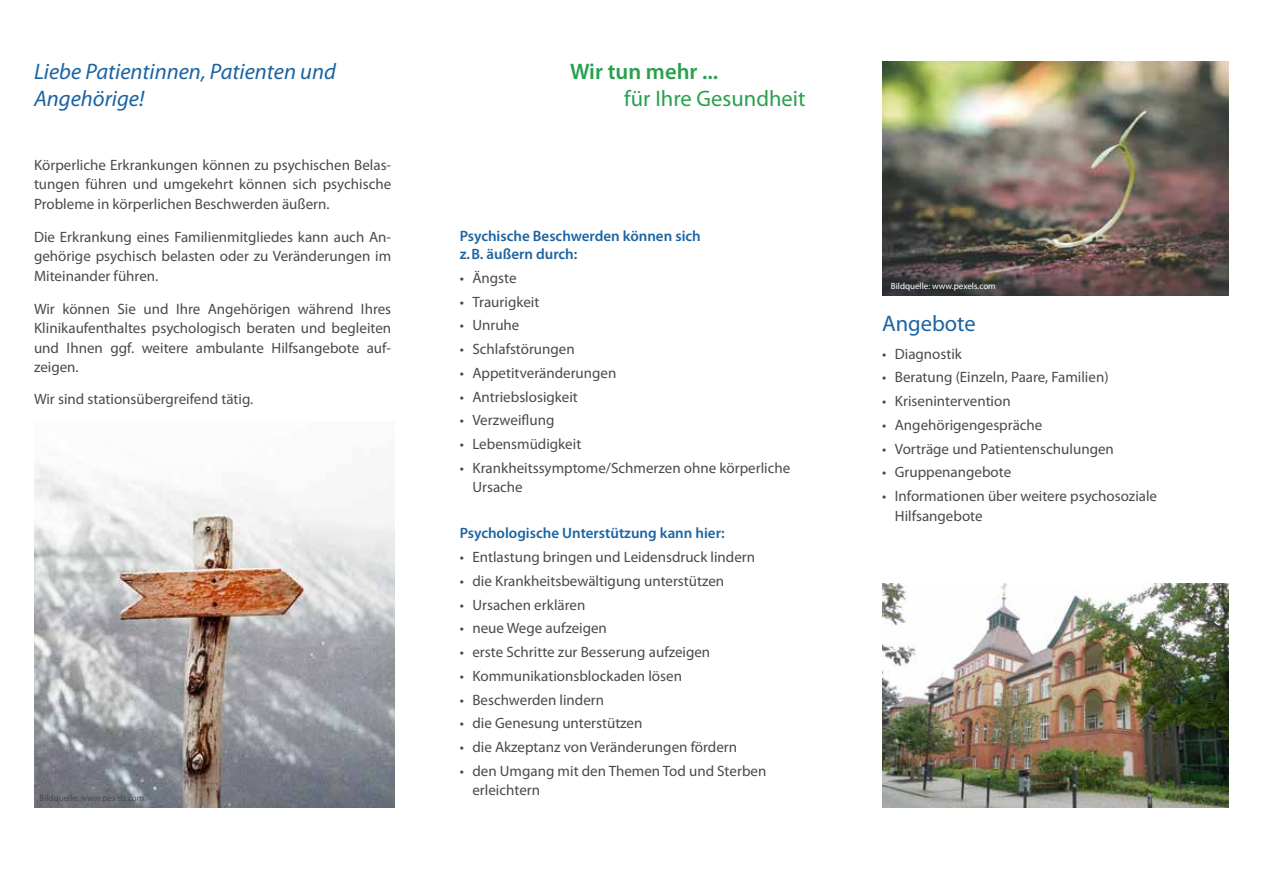
<style>
.page{position:relative;width:1263px;height:893px;background:#fff}
.page>*{position:absolute;margin:0;border:0;box-sizing:border-box;transform-origin:0 0}
.t1{font:italic 22.5px/27px "Myriad Pro";color:#1b64a2}
.t2{font:22.5px "Myriad Pro";color:#2aa04e}
.t3{font:600 22.5px "Myriad Pro";color:#2aa04e}
.t4{font:22.5px "Myriad Pro";color:#1b64a2}
.t5{font:15px/19.5px "Myriad Pro";color:#4a4a49;text-align:justify}
.t6{font:600 15px/18px "Myriad Pro";color:#1b64a2}
.t7{font:9px "Myriad Pro";color:#4a4a49}
.t8{font:9px "Myriad Pro";color:#fff}
</style>
<div class="page">
<img style="left:882px;top:584px;width:347px;height:224px">
<img style="left:34px;top:464px;width:361px;height:344px">
<img style="left:882px;top:62px;width:347px;height:234px">
<h1 class="t1" style="left:34px;top:57px;width:303px">Liebe Patientinnen, Patienten und<br>Angehörige!</h1>
<p class="t5" style="left:34px;top:155px;width:359px">Körperliche Erkrankungen können zu psychischen Belas&shy;tungen führen und umgekehrt können sich psychische Probleme in körperlichen Beschwerden äußern.</p>
<p class="t5" style="left:34px;top:227px;width:359px">Die Erkrankung eines Familienmitgliedes kann auch An&shy;gehörige psychisch belasten oder zu Veränderungen im Miteinander führen.</p>
<p class="t5" style="left:34px;top:299px;width:359px">Wir können Sie und Ihre Angehörigen während Ihres Klinikaufenthaltes psychologisch beraten und begleiten und Ihnen ggf. weitere ambulante Hilfsangebote auf&shy;zeigen.</p>
<p class="t5" style="left:34px;top:389px;width:221px">Wir sind stationsübergreifend tätig.</p>
<p class="t7" style="left:40px;top:793px;width:106px">Bildquelle: www.pexels.com</p>
<h1 class="t3" style="left:570px;top:57px;width:149px">Wir tun mehr ...</h1>
<h1 class="t2" style="left:624px;top:84px;width:183px">für Ihre Gesundheit</h1>
<p class="t6" style="left:460px;top:227px;width:243px">Psychische Beschwerden können sich z.B. äußern durch:</p>
<p class="t5" style="left:460px;top:268px;width:58px">• Ängste</p>
<p class="t5" style="left:460px;top:292px;width:81px">• Traurigkeit</p>
<p class="t5" style="left:460px;top:315px;width:61px">• Unruhe</p>
<p class="t5" style="left:460px;top:339px;width:117px">• Schlafstörungen</p>
<p class="t5" style="left:460px;top:363px;width:158px">• Appetitveränderungen</p>
<p class="t5" style="left:460px;top:387px;width:120px">• Antriebslosigkeit</p>
<p class="t5" style="left:460px;top:410px;width:96px">• Verzweiflung</p>
<p class="t5" style="left:460px;top:434px;width:123px">• Lebensmüdigkeit</p>
<p class="t5" style="left:472px;top:458px;width:319px;text-indent:-13px">• Krankheitssymptome/Schmerzen ohne körperliche<br>Ursache</p>
<p class="t6" style="left:460px;top:524px;width:266px">Psychologische Unterstützung kann hier:</p>
<p class="t5" style="left:460px;top:547px;width:297px">• Entlastung bringen und Leidensdruck lindern</p>
<p class="t5" style="left:460px;top:571px;width:266px">• die Krankheitsbewältigung unterstützen</p>
<p class="t5" style="left:460px;top:595px;width:127px">• Ursachen erklären</p>
<p class="t5" style="left:460px;top:618px;width:149px">• neue Wege aufzeigen</p>
<p class="t5" style="left:460px;top:642px;width:252px">• erste Schritte zur Besserung aufzeigen</p>
<p class="t5" style="left:460px;top:666px;width:224px">• Kommunikationsblockaden lösen</p>
<p class="t5" style="left:460px;top:690px;width:146px">• Beschwerden lindern</p>
<p class="t5" style="left:460px;top:713px;width:184px">• die Genesung unterstützen</p>
<p class="t5" style="left:460px;top:737px;width:279px">• die Akzeptanz von Veränderungen fördern</p>
<p class="t5" style="left:472px;top:761px;width:295px;text-indent:-13px">• den Umgang mit den Themen Tod und Sterben erleichtern</p>
<p class="t8" style="left:891px;top:280px;width:106px">Bildquelle: www.pexels.com</p>
<h1 class="t4" style="left:882px;top:309px;width:95px">Angebote</h1>
<p class="t5" style="left:882px;top:344px;width:81px">• Diagnostik</p>
<p class="t5" style="left:882px;top:367px;width:228px">• Beratung (Einzeln, Paare, Familien)</p>
<p class="t5" style="left:882px;top:391px;width:130px">• Krisenintervention</p>
<p class="t5" style="left:882px;top:415px;width:162px">• Angehörigengespräche</p>
<p class="t5" style="left:882px;top:438px;width:233px">• Vorträge und Patientenschulungen</p>
<p class="t5" style="left:882px;top:462px;width:131px">• Gruppenangebote</p>
<p class="t5" style="left:895px;top:486px;width:264px;text-indent:-13px">• Informationen über weitere psychosoziale<br>Hilfsangebote</p>
</div>
